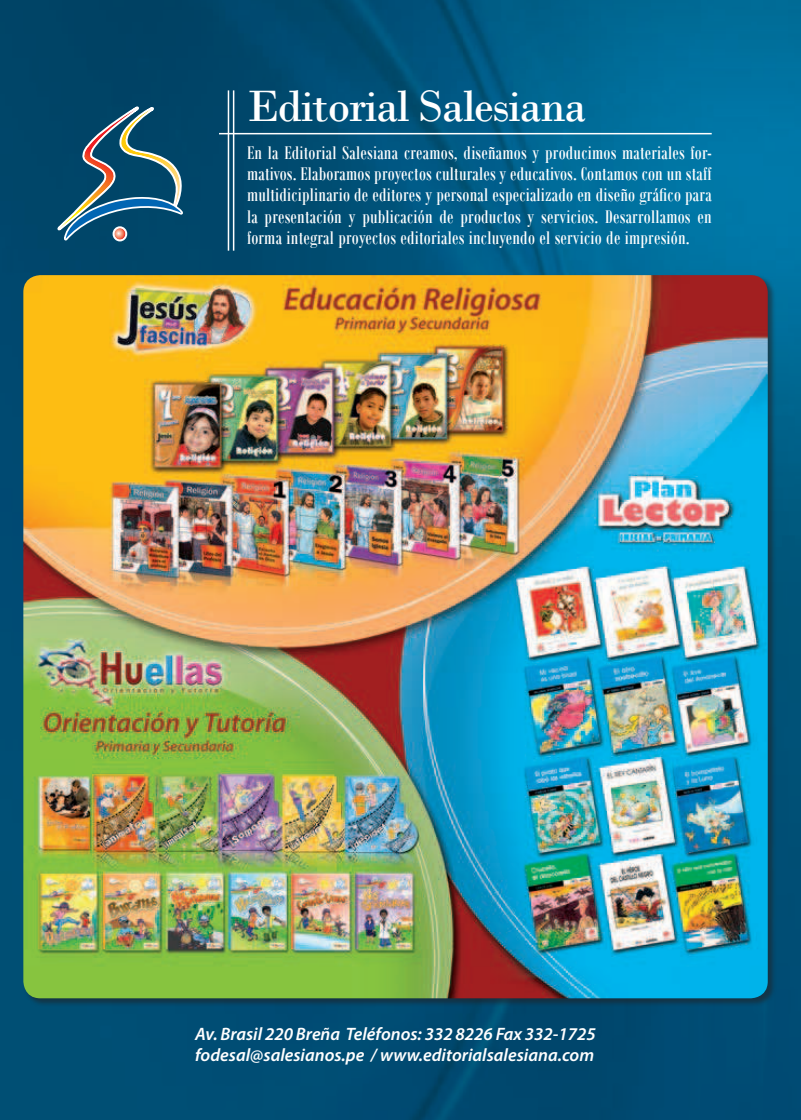
<style>
.page{position:relative;width:801px;height:1120px;background:#fff}
.page>*{position:absolute;margin:0;border:0;box-sizing:border-box;transform-origin:0 0}
.t1{font:46.05px "Bodoni";letter-spacing:-.03em;color:#fff}
.t2{font:19.8px/21.1px "Bodoni MT Condensed";letter-spacing:.01em;color:#fff;text-align:justify;scale:1.06 1}
.t3{font:italic 600 18px/21.6px "Myriad Pro";color:#fff}
</style>
<div class="page">
<img style="left:0;top:0;width:800px;height:1119px">
<div style="left:23px;top:275px;width:753px;height:731px;background:#231f20;opacity:.55"></div>
<img style="left:23px;top:275px;width:744px;height:723px">
<hr style="left:228px;top:90px;width:1px;height:161px;background:#fff">
<hr style="left:233px;top:90px;width:1px;height:161px;background:#fff">
<hr style="left:219px;top:133px;width:492px;height:1px;background:#fff">
<svg style="left:31px;top:71px;width:163px;height:184px;background:#175370"></svg>
<svg style="left:114px;top:228px;width:11px;height:12px"></svg>
<svg style="left:799px;top:0;width:2px;height:6px"></svg>
<h1 class="t1" style="left:247px;top:79px;width:341px">Editorial Salesiana</h1>
<p class="t2" style="left:247px;top:142px;width:440px">En la Editorial Salesiana creamos, diseñamos y producimos materiales for&shy;mativos. Elaboramos proyectos culturales y educativos. Contamos con un staff multidiciplinario de editores y personal especializado en diseño grá昀椀co para la presentación y publicación de productos y servicios. Desarrollamos en forma integral proyectos editoriales incluyendo el servicio de impresión.</p>
<p class="t3" style="left:195px;top:1023px;width:402px">Av. Brasil 220 Breña Teléfonos: 332 8226 Fax 332-1725 fodesal@salesianos.pe / www.editorialsalesiana.com</p>
</div>
